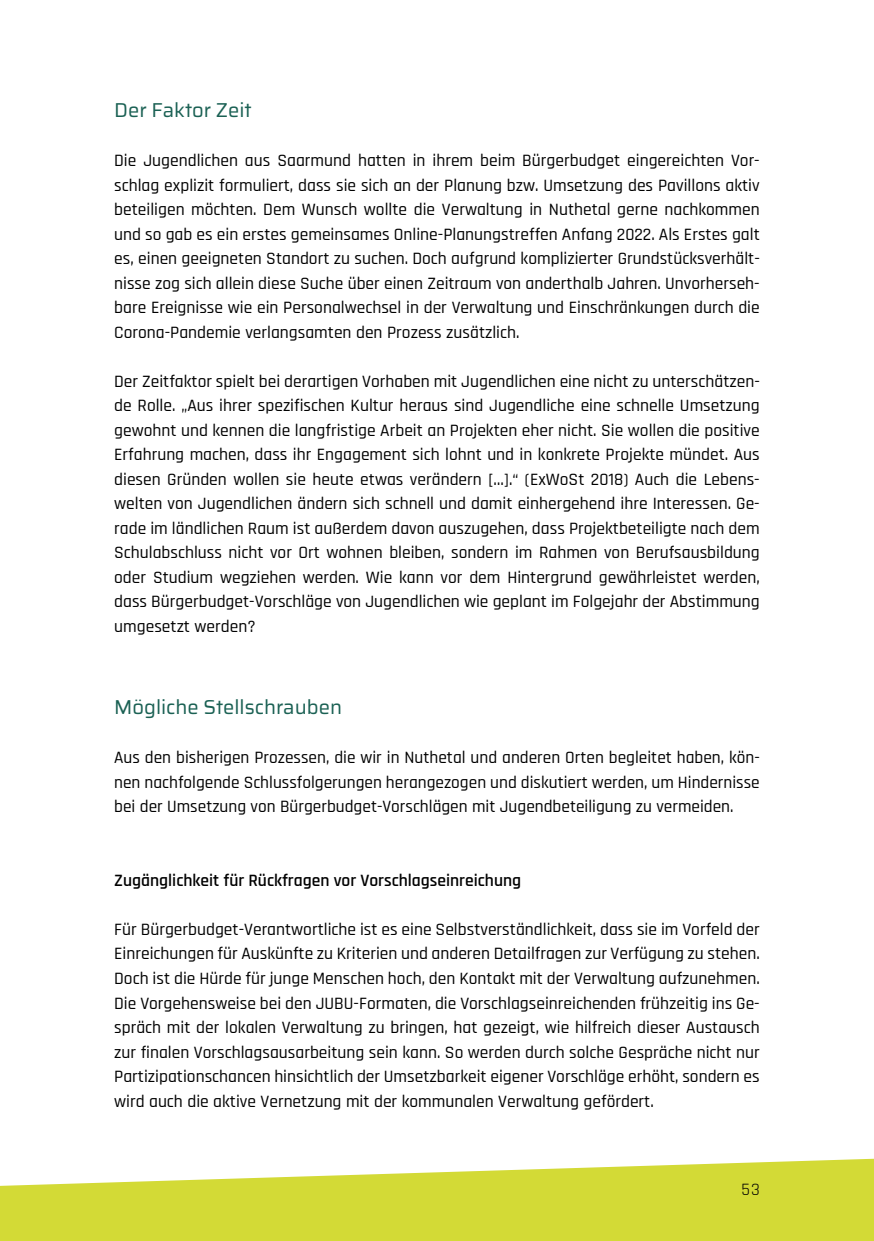
<style>
.page{position:relative;width:874px;height:1241px;background:#fff}
.page>*{position:absolute;margin:0;border:0;box-sizing:border-box;transform-origin:0 0}
.t1{font:20.12px "Saira";color:#1b6154}
.t2{font:500 17.5px/24.5px "Rajdhani";color:#000;text-align:justify}
.t3{font:600 17.5px "Rajdhani";color:#000}
.t4{font:17.5px "Rajdhani";color:#000}
</style>
<div class="page">
<svg style="left:0;top:1158px;width:873px;height:82px;fill:#d3da36"></svg>
<p class="t1" style="left:114px;top:95px;width:139px">Der Faktor Zeit</p>
<p class="t2" style="left:114px;top:149px;width:646px">Die Jugendlichen aus Saarmund hatten in ihrem beim Bürgerbudget eingereichten Vor&shy;schlag explizit formuliert, dass sie sich an der Planung bzw. Umsetzung des Pavillons aktiv beteiligen möchten. Dem Wunsch wollte die Verwaltung in Nuthetal gerne nachkommen und so gab es ein erstes gemeinsames Online-Planungstreffen Anfang 2022. Als Erstes galt es, einen geeigneten Standort zu suchen. Doch aufgrund komplizierter Grundstücksverhält&shy;nisse zog sich allein diese Suche über einen Zeitraum von anderthalb Jahren. Unvorherseh&shy;bare Ereignisse wie ein Personalwechsel in der Verwaltung und Einschränkungen durch die Corona-Pandemie verlangsamten den Prozess zusätzlich.</p>
<p class="t2" style="left:114px;top:369px;width:646px">Der Zeitfaktor spielt bei derartigen Vorhaben mit Jugendlichen eine nicht zu unterschätzen&shy;de Rolle. „Aus ihrer spezifischen Kultur heraus sind Jugendliche eine schnelle Umsetzung gewohnt und kennen die langfristige Arbeit an Projekten eher nicht. Sie wollen die positive Erfahrung machen, dass ihr Engagement sich lohnt und in konkrete Projekte mündet. Aus diesen Gründen wollen sie heute etwas verändern […].“ (ExWoSt 2018) Auch die Lebens&shy;welten von Jugendlichen ändern sich schnell und damit einhergehend ihre Interessen. Ge&shy;rade im ländlichen Raum ist außerdem davon auszugehen, dass Projektbeteiligte nach dem Schulabschluss nicht vor Ort wohnen bleiben, sondern im Rahmen von Berufsausbildung oder Studium wegziehen werden. Wie kann vor dem Hintergrund gewährleistet werden, dass Bürgerbudget-Vorschläge von Jugendlichen wie geplant im Folgejahr der Abstimmung umgesetzt werden?</p>
<p class="t1" style="left:114px;top:692px;width:229px">Mögliche Stellschrauben</p>
<p class="t2" style="left:114px;top:746px;width:646px">Aus den bisherigen Prozessen, die wir in Nuthetal und anderen Orten begleitet haben, kön&shy;nen nachfolgende Schlussfolgerungen herangezogen und diskutiert werden, um Hindernisse bei der Umsetzung von Bürgerbudget-Vorschlägen mit Jugendbeteiligung zu vermeiden.</p>
<p class="t3" style="left:114px;top:869px;width:408px">Zugänglichkeit für Rückfragen vor Vorschlagseinreichung</p>
<p class="t2" style="left:114px;top:917px;width:646px">Für Bürgerbudget-Verantwortliche ist es eine Selbstverständlichkeit, dass sie im Vorfeld der Einreichungen für Auskünfte zu Kriterien und anderen Detailfragen zur Verfügung zu stehen.<br>Doch ist die Hürde für junge Menschen hoch, den Kontakt mit der Verwaltung aufzunehmen.<br>Die Vorgehensweise bei den JUBU-Formaten, die Vorschlagseinreichenden frühzeitig ins Ge&shy;spräch mit der lokalen Verwaltung zu bringen, hat gezeigt, wie hilfreich dieser Austausch zur finalen Vorschlagsausarbeitung sein kann. So werden durch solche Gespräche nicht nur Partizipationschancen hinsichtlich der Umsetzbarkeit eigener Vorschläge erhöht, sondern es wird auch die aktive Vernetzung mit der kommunalen Verwaltung gefördert.</p>
<p class="t4" style="left:741px;top:1179px;width:20px">53</p>
</div>
